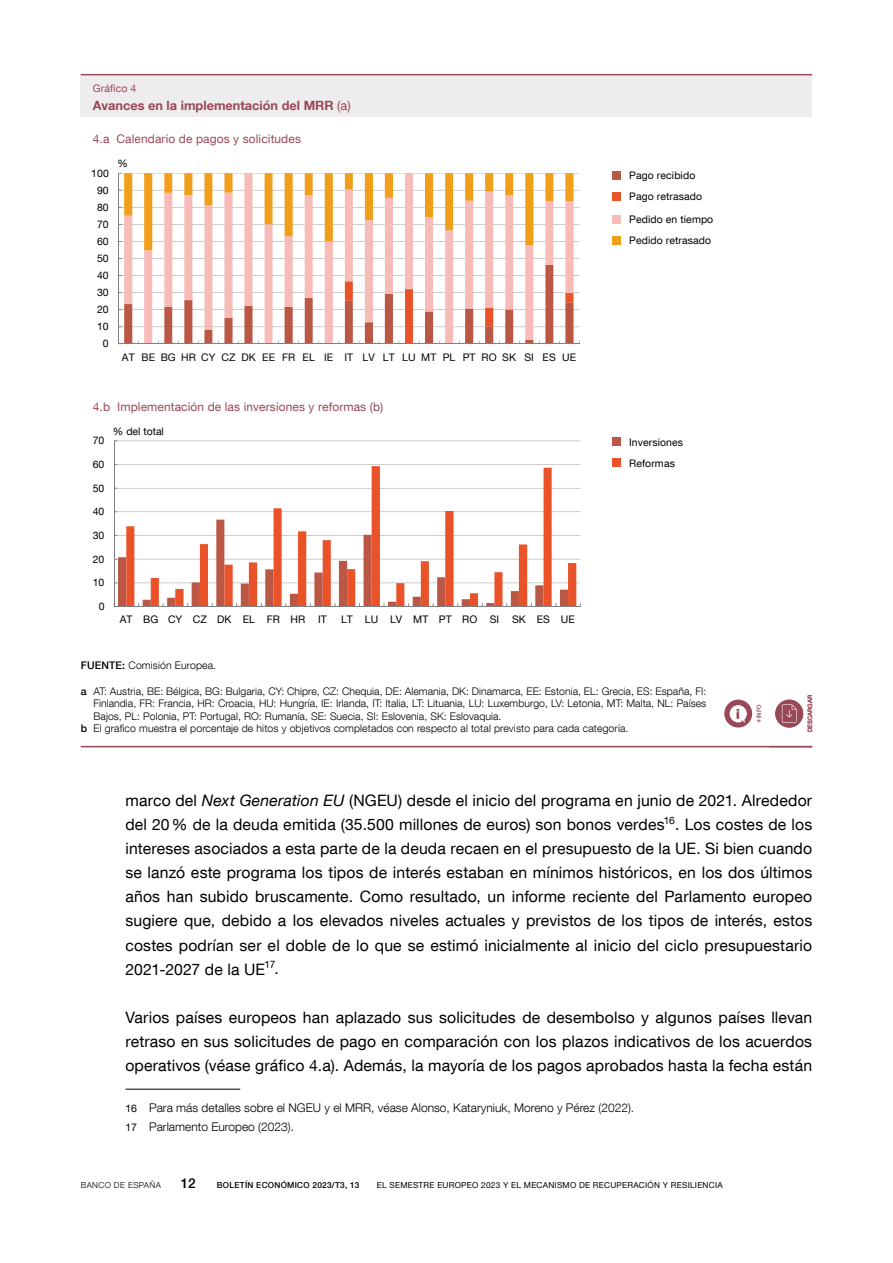
<style>
.page{position:relative;width:893px;height:1263px;background:#fff}
.page>*{position:absolute;margin:0;border:0;box-sizing:border-box;transform-origin:0 0}
.t1{font:15.75px/24px "Bd E Neue Helvetica";letter-spacing:.01em;color:#000;text-align:justify}
.t2{font:500 13.5px "Bd E Neue Helvetica";color:#000}
.t3{font:700 12.75px "Bd E Neue Helvetica";color:#984856}
.t4{font:300 12px/18.6px "Bd E Neue Helvetica";color:#000}
.t5{font:12px "Bd E Neue Helvetica";letter-spacing:.01em;color:#984856}
.t6{font:300 10.5px "Bd E Neue Helvetica";color:#000}
.t7{font:10.5px "Bd E Neue Helvetica";letter-spacing:.01em;color:#000}
.t8{font:10.5px "Bd E Neue Helvetica";letter-spacing:.005em;color:#070405}
.t9{font:10.5px "Bd E Neue Helvetica";letter-spacing:.01em;color:#984856}
.t10{font:8.25px "Bd E Neue Helvetica";letter-spacing:.03em;color:#000}
.t11{font:500 8.25px "Bd E Neue Helvetica";letter-spacing:.03em;color:#000}
.t12{font:300 8.25px "Bd E Neue Helvetica";letter-spacing:.05em;color:#000}
.t13{font:500 6px "Bd E Neue Helvetica";color:#984856}
.s1{font-weight:400}
.s2{font-weight:500}
.s3{font-size:7.5px}
.s4{font-style:italic}
.s5{font-weight:400;font-size:10.5px}
</style>
<div class="page">
<hr style="left:125px;top:1089px;width:115px;height:1px;background:#000">
<div style="left:81px;top:75px;width:731px;height:42px;background:#efeced"></div>
<hr style="left:81px;top:74px;width:731px;height:1px;background:#984856">
<hr style="left:81px;top:746px;width:731px;height:1px;background:#984856">
<div style="left:724px;top:700px;width:28px;height:27px;background:#984856;border-radius:50%"></div>
<svg style="left:730px;top:705px;width:17px;height:18px"></svg>
<div style="left:612px;top:236px;width:9px;height:8px;background:#f19e1a"></div>
<div style="left:612px;top:215px;width:9px;height:8px;background:#f7bbb8"></div>
<div style="left:612px;top:192px;width:9px;height:9px;background:#ea5229"></div>
<div style="left:612px;top:171px;width:9px;height:9px;background:#ba5845"></div>
<div style="left:612px;top:459px;width:9px;height:8px;background:#ea5229"></div>
<div style="left:612px;top:438px;width:9px;height:8px;background:#ba5845"></div>
<hr style="left:118px;top:327px;width:461px;height:1px;background:#a6a5a5">
<hr style="left:118px;top:309px;width:461px;height:1px;background:#a6a5a5">
<hr style="left:118px;top:292px;width:461px;height:1px;background:#a6a5a5">
<hr style="left:118px;top:275px;width:461px;height:1px;background:#a6a5a5">
<hr style="left:118px;top:258px;width:461px;height:1px;background:#a6a5a5">
<hr style="left:118px;top:241px;width:461px;height:1px;background:#a6a5a5">
<hr style="left:118px;top:224px;width:461px;height:1px;background:#a6a5a5">
<hr style="left:118px;top:207px;width:461px;height:1px;background:#a6a5a5">
<hr style="left:118px;top:190px;width:461px;height:1px;background:#a6a5a5">
<hr style="left:118px;top:173px;width:461px;height:1px;background:#a6a5a5">
<svg style="left:124px;top:250px;width:449px;height:15px"></svg>
<hr style="left:118px;top:173px;width:1px;height:171px;background:#7f8080">
<svg style="left:119px;top:173px;width:454px;height:77px"></svg>
<hr style="left:118px;top:344px;width:461px;height:1px;background:#7f8080">
<svg style="left:119px;top:265px;width:454px;height:79px"></svg>
<hr style="left:114px;top:583px;width:466px;height:1px;background:#a6a5a5">
<hr style="left:114px;top:559px;width:466px;height:1px;background:#a6a5a5">
<hr style="left:114px;top:535px;width:466px;height:1px;background:#a6a5a5">
<hr style="left:114px;top:511px;width:466px;height:1px;background:#a6a5a5">
<hr style="left:114px;top:488px;width:466px;height:1px;background:#a6a5a5">
<hr style="left:114px;top:464px;width:466px;height:1px;background:#a6a5a5">
<hr style="left:114px;top:441px;width:466px;height:1px;background:#a6a5a5">
<svg style="left:126px;top:466px;width:450px;height:140px"></svg>
<hr style="left:114px;top:441px;width:1px;height:165px;background:#7f8080">
<hr style="left:114px;top:606px;width:466px;height:1px;background:#7f8080">
<svg style="left:115px;top:520px;width:453px;height:86px"></svg>
<div style="left:775px;top:700px;width:28px;height:27px;background:#984856;border-radius:50%"></div>
<svg style="left:782px;top:704px;width:15px;height:19px"></svg>
<p class="t9" style="left:93px;top:82px;width:45px">Gráfico 4</p>
<p class="t3" style="left:93px;top:97px;width:259px">Avances en la implementación del MRR <span class="s1">(a)</span></p>
<p class="t5" style="left:93px;top:131px;width:210px">4.a Calendario de pagos y solicitudes</p>
<p class="t7" style="left:91px;top:166px;width:19px">100</p>
<p class="t7" style="left:97px;top:183px;width:13px">90</p>
<p class="t7" style="left:97px;top:201px;width:13px">80</p>
<p class="t7" style="left:97px;top:218px;width:13px">70</p>
<p class="t7" style="left:97px;top:235px;width:13px">60</p>
<p class="t7" style="left:97px;top:252px;width:13px">50</p>
<p class="t7" style="left:97px;top:269px;width:13px">40</p>
<p class="t7" style="left:97px;top:286px;width:13px">30</p>
<p class="t7" style="left:97px;top:303px;width:13px">20</p>
<p class="t7" style="left:97px;top:320px;width:13px">10</p>
<p class="t7" style="left:103px;top:337px;width:7px">0</p>
<p class="t7" style="left:118px;top:156px;width:12px">%</p>
<p class="t8" style="left:122px;top:350px;width:456px">AT BE BG HR CY CZ DK EE FR EL IE IT LV LT LU MT PL PT RO SK SI ES UE</p>
<p class="t5" style="left:93px;top:400px;width:292px">4.b Implementación de las inversiones y reformas (b)</p>
<p class="t7" style="left:93px;top:434px;width:13px">70</p>
<p class="t7" style="left:93px;top:458px;width:13px">60</p>
<p class="t7" style="left:93px;top:481px;width:13px">50</p>
<p class="t7" style="left:93px;top:505px;width:13px">40</p>
<p class="t7" style="left:93px;top:529px;width:13px">30</p>
<p class="t7" style="left:93px;top:552px;width:13px">20</p>
<p class="t7" style="left:93px;top:576px;width:13px">10</p>
<p class="t7" style="left:99px;top:600px;width:7px">0</p>
<p class="t7" style="left:113px;top:424px;width:52px">% del total</p>
<p class="t7" style="left:120px;top:613px;width:208px">AT BG CY CZ DK EL FR HR IT</p>
<p class="t7" style="left:341px;top:613px;width:235px">LT LU LV MT PT RO SI SK ES UE</p>
<p class="t7" style="left:629px;top:169px;width:68px">Pago recibido</p>
<p class="t7" style="left:629px;top:190px;width:75px">Pago retrasado</p>
<p class="t7" style="left:629px;top:213px;width:86px">Pedido en tiempo</p>
<p class="t7" style="left:629px;top:234px;width:83px">Pedido retrasado</p>
<p class="t7" style="left:629px;top:435px;width:56px">Inversiones</p>
<p class="t7" style="left:629px;top:456px;width:47px">Reformas</p>
<p class="t6" style="left:81px;top:658px;width:137px"><span class="s2">FUENTE:</span> Comisión Europea.</p>
<p class="t6" style="left:81px;top:684px;width:627px"><span class="s2">a</span> AT: Austria, BE: Bélgica, BG: Bulgaria, CY: Chipre, CZ: Chequia, DE: Alemania, DK: Dinamarca, EE: Estonia, EL: Grecia, ES: España, FI:</p>
<p class="t6" style="left:94px;top:697px;width:614px">Finlandia, FR: Francia, HR: Croacia, HU: Hungría, IE: Irlanda, IT: Italia, LT: Lituania, LU: Luxemburgo, LV: Letonia, MT: Malta, NL: Países</p>
<p class="t6" style="left:94px;top:710px;width:409px">Bajos, PL: Polonia, PT: Portugal, RO: Rumanía, SE: Suecia, SI: Eslovenia, SK: Eslovaquia.</p>
<p class="t6" style="left:81px;top:722px;width:549px"><span class="s2">b</span> El grafico muestra el porcentaje de hitos y objetivos completados con respecto al total previsto para cada categoría.</p>
<p class="t13" style="left:755px;top:723px;width:21px;rotate:-90deg"><span class="s3">+</span>INFO</p>
<p class="t13" style="left:806px;top:732px;width:39px;rotate:-90deg">DESCARGAR</p>
<p class="t1" style="left:125px;top:788px;width:688px">marco del <span class="s4">Next Generation EU</span> (NGEU) desde el inicio del programa en junio de 2021. Alrededor del 20% de la deuda emitida (35.500 millones de euros) son bonos verdes<sup>16</sup>. Los costes de los intereses asociados a esta parte de la deuda recaen en el presupuesto de la UE. Si bien cuando se lanzó este programa los tipos de interés estaban en mínimos históricos, en los dos últimos años han subido bruscamente. Como resultado, un informe reciente del Parlamento europeo sugiere que, debido a los elevados niveles actuales y previstos de los tipos de interés, estos costes podrían ser el doble de lo que se estimó inicialmente al inicio del ciclo presupuestario 2021-2027 de la UE<sup>17</sup>.</p>
<p class="t1" style="left:125px;top:1004px;width:688px">Varios países europeos han aplazado sus solicitudes de desembolso y algunos países llevan retraso en sus solicitudes de pago en comparación con los plazos indicativos de los acuerdos operativos (véase gráfico 4.a). Además, la mayoría de los pagos aprobados hasta la fecha están</p>
<p class="t4" style="left:125px;top:1098px;width:510px"><span class="s5">16</span> Para más detalles sobre el NGEU y el MRR, véase Alonso, Kataryniuk, Moreno y Pérez (2022).<br><span class="s5">17</span> Parlamento Europeo (2023).</p>
<p class="t12" style="left:81px;top:1180px;width:82px">BANCO DE ESPAÑA</p>
<p class="t2" style="left:181px;top:1175px;width:16px">12</p>
<p class="t11" style="left:217px;top:1180px;width:144px">BOLETÍN ECONÓMICO 2023/T3, 13</p>
<p class="t10" style="left:377px;top:1180px;width:347px">EL SEMESTRE EUROPEO 2023 Y EL MECANISMO DE RECUPERACIÓN Y RESILIENCIA</p>
</div>
